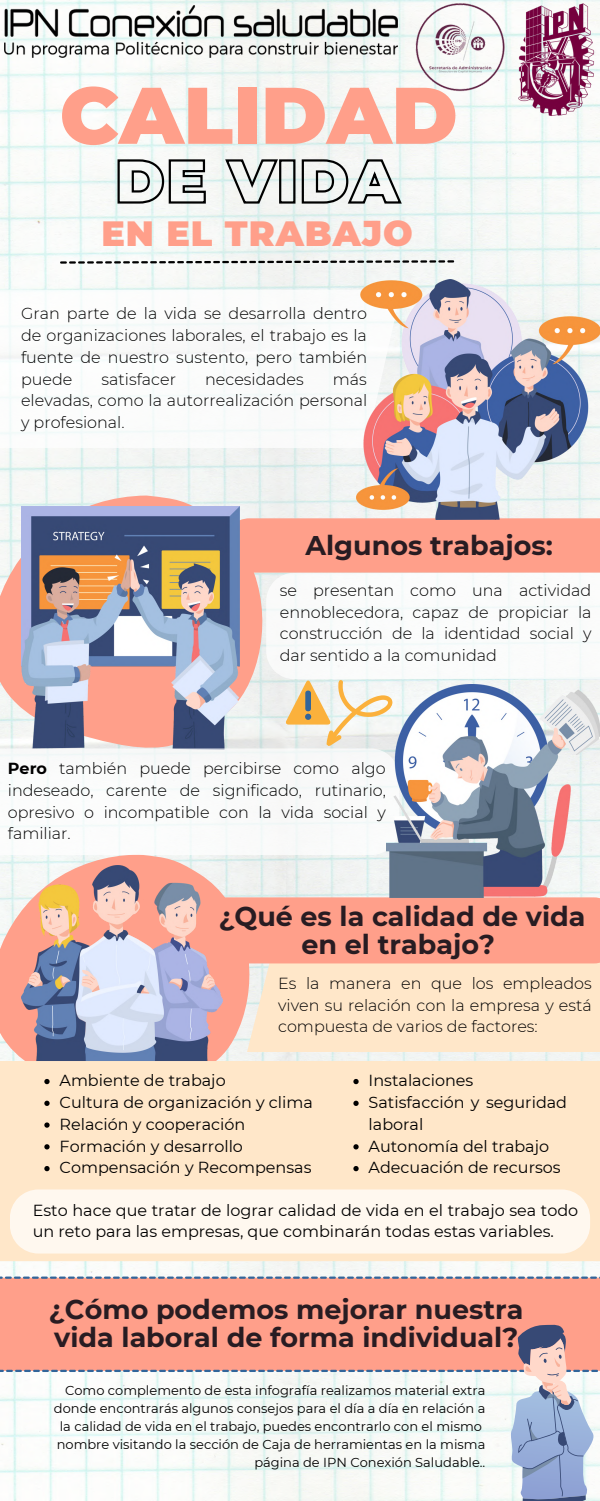
<style>
.page{position:relative;width:600px;height:1501px;background:#fff}
.page>*{position:absolute;margin:0;border:0;box-sizing:border-box;transform-origin:0 0}
.t1{font:900 80px "Montserrat";color:#ff9f8a}
.t2{font:900 35px "Montserrat";letter-spacing:.025em;color:#ff9f8a}
.t3{font:700 27px/27.8px "Montserrat";color:#281c22}
.t4{font:300 16px/21.8px "Montserrat";color:#000;text-align:justify}
.t5{font:16px/21.8px "Montserrat";color:#000}
.t6{font:13px/18px "Montserrat";color:#000;text-align:right}
.s1{font-weight:700}
</style>
<div class="page">
<img style="left:0;top:0;width:600px;height:1276px">
<svg style="left:0;top:290px;width:356px;height:158px"></svg>
<svg style="left:0;top:495px;width:266px;height:253px"></svg>
<div style="left:253px;top:963px;width:347px;height:88px;background:#ffe7c9"></div>
<svg style="left:0;top:855px;width:253px;height:205px"></svg>
<img style="left:21px;top:865px;width:202px;height:195px">
<div style="left:0;top:1060px;width:600px;height:200px;background:#ffe7c9"></div>
<div style="left:199px;top:897px;width:401px;height:66px;background:#ff9f8a"></div>
<svg style="left:60px;top:260px;width:394px;height:3px"></svg>
<img style="left:21px;top:506px;width:218px;height:242px">
<img style="left:356px;top:279px;width:244px;height:239px">
<img style="left:518px;top:2px;width:79px;height:116px">
<svg style="left:0;top:748px;width:386px;height:107px"></svg>
<img style="left:386px;top:763px;width:214px;height:134px">
<img style="left:5px;top:6px;width:393px;height:51px">
<svg style="left:223px;top:518px;width:377px;height:245px"></svg>
<div style="left:0;top:1278px;width:600px;height:45px;background:#ff9f8a"></div>
<svg style="left:0;top:1276px;width:600px;height:2px"></svg>
<svg style="left:0;top:1323px;width:600px;height:177px"></svg>
<div style="left:10px;top:1189px;width:580px;height:64px;background:#fff8ef"></div>
<img style="left:414px;top:0;width:93px;height:94px">
<svg style="left:116px;top:157px;width:287px;height:48px"></svg>
<svg style="left:44px;top:1078px;width:6px;height:5px"></svg>
<svg style="left:44px;top:1100px;width:6px;height:5px"></svg>
<svg style="left:44px;top:1122px;width:6px;height:5px"></svg>
<svg style="left:44px;top:1143px;width:6px;height:6px"></svg>
<svg style="left:44px;top:1165px;width:6px;height:5px"></svg>
<svg style="left:353px;top:1078px;width:6px;height:5px"></svg>
<svg style="left:353px;top:1100px;width:6px;height:5px"></svg>
<svg style="left:353px;top:1143px;width:6px;height:6px"></svg>
<svg style="left:353px;top:1165px;width:6px;height:5px"></svg>
<p class="t1" style="left:60px;top:66px;width:399px">CALIDAD</p>
<p class="t2" style="left:101px;top:212px;width:313px">EN EL TRABAJO</p>
<p class="t4" style="left:21px;top:302px;width:348px">Gran parte de la vida se desarrolla dentro de organizaciones laborales, el trabajo es la fuente de nuestro sustento, pero también puede</p>
<p class="t4" style="left:102px;top:368px;width:76px">satisfacer</p>
<p class="t4" style="left:205px;top:368px;width:100px">necesidades</p>
<p class="t4" style="left:21px;top:368px;width:348px;text-indent:312px">más elevadas, como la autorrealización personal y profesional.</p>
<p class="t3" style="left:306px;top:531px;width:249px">Algunos trabajos:</p>
<p class="t4" style="left:280px;top:579px;width:313px">se presentan como una actividad ennoblecedora, capaz de propiciar la construcción de la identidad social y dar sentido a la comunidad</p>
<p class="t4" style="left:8px;top:757px;width:380px"><span class="s1">Pero</span> también puede percibirse como algo indeseado, carente de significado, rutinario, opresivo o incompatible con la vida social y familiar.</p>
<p class="t3" style="left:219px;top:902px;width:368px;text-align:center">¿Qué es la calidad de vida en el trabajo?</p>
<p class="t4" style="left:278px;top:972px;width:315px">Es la manera en que los empleados viven su relación con la empresa y está compuesta de varios de factores:</p>
<p class="t5" style="left:60px;top:1069px;width:168px">Ambiente de trabajo</p>
<p class="t5" style="left:60px;top:1091px;width:255px">Cultura de organización y clima</p>
<p class="t5" style="left:60px;top:1113px;width:187px">Relación y cooperación</p>
<p class="t5" style="left:60px;top:1134px;width:185px">Formación y desarrollo</p>
<p class="t5" style="left:60px;top:1156px;width:253px">Compensación y Recompensas</p>
<p class="t5" style="left:369px;top:1069px;width:106px">Instalaciones</p>
<p class="t5" style="left:369px;top:1091px;width:200px">Satisfacción y seguridad laboral</p>
<p class="t5" style="left:369px;top:1134px;width:182px">Autonomía del trabajo</p>
<p class="t5" style="left:369px;top:1156px;width:194px">Adecuación de recursos</p>
<p class="t5" style="left:33px;top:1198px;width:547px">Esto hace que tratar de lograr calidad de vida en el trabajo sea todo un reto para las empresas, que combinarán todas estas variables.</p>
<p class="t3" style="left:49px;top:1295px;width:476px">¿Cómo podemos mejorar nuestra vida laboral de forma individual?</p>
<p class="t6" style="left:54px;top:1380px;width:433px">Como complemento de esta infografía realizamos material extra donde encontrarás algunos consejos para el día a día en relación a la calidad de vida en el trabajo, puedes encontrarlo con el mismo nombre visitando la sección de Caja de herramientas en la misma página de IPN Conexión Saludable..</p>
</div>
